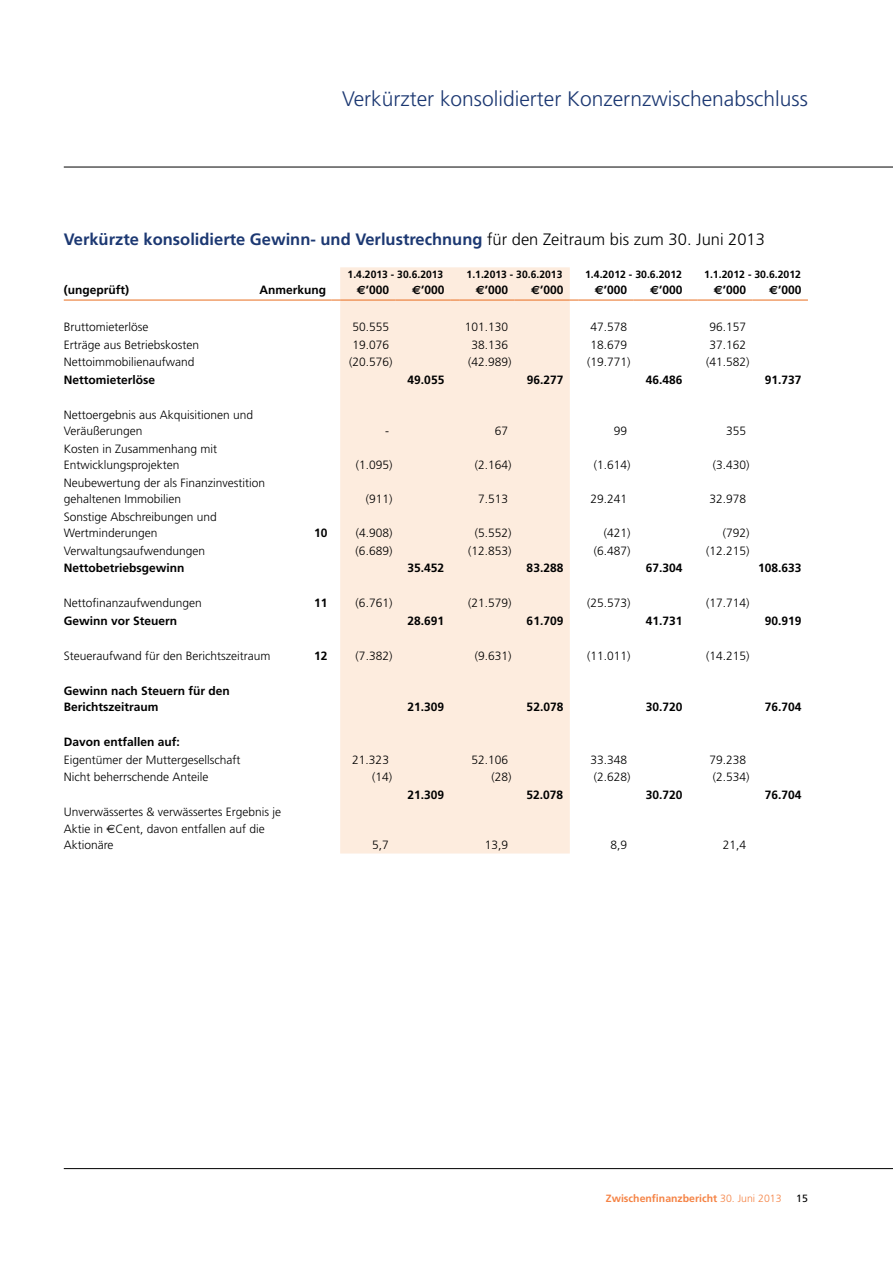
<style>
.page{position:relative;width:893px;height:1263px;background:#fff}
.page>*{position:absolute;margin:0;border:0;box-sizing:border-box;transform-origin:0 0}
.t1{font:300 21px "Frutiger";color:#1c3872}
.t2{font:700 16.5px "Frutiger";color:#1c3872}
.t3{font:300 12px/16.5px "Frutiger";color:#000}
.t4{font:700 12px/16.5px "Frutiger";color:#000}
.t5{font:700 10.5px "Frutiger";color:#000}
.t6{font:700 10.5px "Frutiger";color:#f58345}
.t7{font:10.5px "Frutiger";color:#000}
.s1{font-weight:300;color:#000}
.s2{font-family:"Euro Sans"}
.s3{font-family:"Euro Sans";font-weight:400}
.s4{font-weight:300}
</style>
<div class="page">
<hr style="left:64px;top:1168px;width:829px;height:1px;background:#000">
<hr style="left:64px;top:167px;width:829px;height:1px;background:#000">
<div style="left:340px;top:267px;width:230px;height:586px;background:#fdecde"></div>
<hr style="left:64px;top:300px;width:268px;height:1px;background:#e86d1f">
<hr style="left:340px;top:300px;width:55px;height:1px;background:#e86d1f">
<hr style="left:395px;top:300px;width:56px;height:1px;background:#e86d1f">
<hr style="left:459px;top:300px;width:55px;height:1px;background:#e86d1f">
<hr style="left:514px;top:300px;width:56px;height:1px;background:#e86d1f">
<hr style="left:578px;top:300px;width:56px;height:1px;background:#e86d1f">
<hr style="left:634px;top:300px;width:55px;height:1px;background:#e86d1f">
<hr style="left:697px;top:300px;width:56px;height:1px;background:#e86d1f">
<hr style="left:753px;top:300px;width:55px;height:1px;background:#e86d1f">
<h1 class="t1" style="left:342px;top:87px;width:467px">Verkürzter konsolidierter Konzernzwischenabschluss</h1>
<h2 class="t2" style="left:64px;top:229px;width:703px">Verkürzte konsolidierte Gewinn- und Verlustrechnung <span class="s1">für den Zeitraum bis zum 30. Juni 2013</span></h2>
<p class="t5" style="left:348px;top:268px;width:97px">1.4.2013 - 30.6.2013</p>
<p class="t5" style="left:467px;top:268px;width:97px">1.1.2013 - 30.6.2013</p>
<p class="t5" style="left:585px;top:268px;width:98px">1.4.2012 - 30.6.2012</p>
<p class="t5" style="left:704px;top:268px;width:98px">1.1.2012 - 30.6.2012</p>
<p class="t4" style="left:64px;top:282px;width:67px">(ungeprüft)</p>
<p class="t4" style="left:260px;top:282px;width:68px">Anmerkung</p>
<p class="t4" style="left:357px;top:282px;width:34px"><span class="s2">E</span>’000</p>
<p class="t4" style="left:412px;top:282px;width:34px"><span class="s2">E</span>’000</p>
<p class="t4" style="left:476px;top:282px;width:34px"><span class="s2">E</span>’000</p>
<p class="t4" style="left:531px;top:282px;width:34px"><span class="s2">E</span>’000</p>
<p class="t4" style="left:595px;top:282px;width:34px"><span class="s2">E</span>’000</p>
<p class="t4" style="left:650px;top:282px;width:34px"><span class="s2">E</span>’000</p>
<p class="t4" style="left:714px;top:282px;width:34px"><span class="s2">E</span>’000</p>
<p class="t4" style="left:769px;top:282px;width:34px"><span class="s2">E</span>’000</p>
<p class="t3" style="left:64px;top:319px;width:86px">Bruttomieterlöse</p>
<p class="t3" style="left:352px;top:319px;width:38px">50.555</p>
<p class="t3" style="left:465px;top:319px;width:45px">101.130</p>
<p class="t3" style="left:590px;top:319px;width:38px">47.578</p>
<p class="t3" style="left:710px;top:319px;width:38px">96.157</p>
<p class="t3" style="left:64px;top:336px;width:137px">Erträge aus Betriebskosten</p>
<p class="t3" style="left:352px;top:336px;width:38px">19.076</p>
<p class="t3" style="left:471px;top:336px;width:38px">38.136</p>
<p class="t3" style="left:590px;top:336px;width:38px">18.679</p>
<p class="t3" style="left:710px;top:336px;width:38px">37.162</p>
<p class="t3" style="left:64px;top:354px;width:132px">Nettoimmobilienaufwand</p>
<p class="t3" style="left:349px;top:354px;width:45px">(20.576)</p>
<p class="t3" style="left:468px;top:354px;width:45px">(42.989)</p>
<p class="t3" style="left:587px;top:354px;width:45px">(19.771)</p>
<p class="t3" style="left:706px;top:354px;width:45px">(41.582)</p>
<p class="t4" style="left:64px;top:371px;width:93px">Nettomieterlöse</p>
<p class="t4" style="left:408px;top:371px;width:38px">49.055</p>
<p class="t4" style="left:527px;top:371px;width:38px">96.277</p>
<p class="t4" style="left:646px;top:371px;width:38px">46.486</p>
<p class="t4" style="left:765px;top:371px;width:38px">91.737</p>
<p class="t3" style="left:64px;top:406px;width:191px">Nettoergebnis aus Akquisitionen und<br>Veräußerungen</p>
<p class="t3" style="left:385px;top:423px;width:5px">-</p>
<p class="t3" style="left:495px;top:423px;width:15px">67</p>
<p class="t3" style="left:614px;top:423px;width:15px">99</p>
<p class="t3" style="left:726px;top:423px;width:22px">355</p>
<p class="t3" style="left:64px;top:440px;width:155px">Kosten in Zusammenhang mit<br>Entwicklungsprojekten</p>
<p class="t3" style="left:64px;top:474px;width:203px">Neubewertung der als Finanzinvestition gehaltenen Immobilien</p>
<p class="t3" style="left:64px;top:508px;width:155px">Sonstige Abschreibungen und<br>Wertminderungen</p>
<p class="t3" style="left:356px;top:457px;width:38px">(1.095)</p>
<p class="t3" style="left:475px;top:457px;width:38px">(2.164)</p>
<p class="t3" style="left:594px;top:457px;width:38px">(1.614)</p>
<p class="t3" style="left:713px;top:457px;width:38px">(3.430)</p>
<p class="t3" style="left:366px;top:491px;width:28px">(911)</p>
<p class="t3" style="left:478px;top:491px;width:32px">7.513</p>
<p class="t3" style="left:590px;top:491px;width:38px">29.241</p>
<p class="t3" style="left:709px;top:491px;width:38px">32.978</p>
<p class="t4" style="left:314px;top:525px;width:15px">10</p>
<p class="t3" style="left:356px;top:525px;width:38px">(4.908)</p>
<p class="t3" style="left:475px;top:525px;width:38px">(5.552)</p>
<p class="t3" style="left:604px;top:525px;width:28px">(421)</p>
<p class="t3" style="left:723px;top:525px;width:28px">(792)</p>
<p class="t3" style="left:64px;top:542px;width:143px">Verwaltungsaufwendungen</p>
<p class="t3" style="left:356px;top:542px;width:38px">(6.689)</p>
<p class="t3" style="left:468px;top:542px;width:45px">(12.853)</p>
<p class="t3" style="left:594px;top:542px;width:38px">(6.487)</p>
<p class="t3" style="left:706px;top:542px;width:45px">(12.215)</p>
<p class="t4" style="left:64px;top:560px;width:122px">Nettobetriebsgewinn</p>
<p class="t4" style="left:408px;top:560px;width:38px">35.452</p>
<p class="t4" style="left:527px;top:560px;width:38px">83.288</p>
<p class="t4" style="left:646px;top:560px;width:38px">67.304</p>
<p class="t4" style="left:758px;top:560px;width:45px">108.633</p>
<p class="t3" style="left:64px;top:595px;width:140px">Nettofinanzaufwendungen</p>
<p class="t4" style="left:314px;top:595px;width:15px">11</p>
<p class="t3" style="left:356px;top:595px;width:38px">(6.761)</p>
<p class="t3" style="left:468px;top:595px;width:45px">(21.579)</p>
<p class="t3" style="left:587px;top:595px;width:45px">(25.573)</p>
<p class="t3" style="left:706px;top:595px;width:45px">(17.714)</p>
<p class="t4" style="left:64px;top:612px;width:115px">Gewinn vor Steuern</p>
<p class="t4" style="left:408px;top:612px;width:38px">28.691</p>
<p class="t4" style="left:527px;top:612px;width:38px">61.709</p>
<p class="t4" style="left:646px;top:612px;width:38px">41.731</p>
<p class="t4" style="left:765px;top:612px;width:38px">90.919</p>
<p class="t3" style="left:64px;top:647px;width:208px">Steueraufwand für den Berichtszeitraum</p>
<p class="t4" style="left:314px;top:647px;width:15px">12</p>
<p class="t3" style="left:356px;top:647px;width:38px">(7.382)</p>
<p class="t3" style="left:475px;top:647px;width:38px">(9.631)</p>
<p class="t3" style="left:587px;top:647px;width:45px">(11.011)</p>
<p class="t3" style="left:706px;top:647px;width:45px">(14.215)</p>
<p class="t4" style="left:64px;top:682px;width:168px">Gewinn nach Steuern für den<br>Berichtszeitraum</p>
<p class="t4" style="left:408px;top:699px;width:38px">21.309</p>
<p class="t4" style="left:527px;top:699px;width:38px">52.078</p>
<p class="t4" style="left:646px;top:699px;width:38px">30.720</p>
<p class="t4" style="left:765px;top:699px;width:38px">76.704</p>
<p class="t4" style="left:64px;top:734px;width:118px">Davon entfallen auf:</p>
<p class="t3" style="left:64px;top:751px;width:178px">Eigentümer der Muttergesellschaft</p>
<p class="t3" style="left:352px;top:751px;width:38px">21.323</p>
<p class="t3" style="left:471px;top:751px;width:38px">52.106</p>
<p class="t3" style="left:590px;top:751px;width:38px">33.348</p>
<p class="t3" style="left:709px;top:751px;width:38px">79.238</p>
<p class="t3" style="left:64px;top:769px;width:146px">Nicht beherrschende Anteile</p>
<p class="t3" style="left:372px;top:769px;width:22px">(14)</p>
<p class="t3" style="left:491px;top:769px;width:22px">(28)</p>
<p class="t3" style="left:594px;top:769px;width:38px">(2.628)</p>
<p class="t3" style="left:713px;top:769px;width:38px">(2.534)</p>
<p class="t4" style="left:408px;top:786px;width:38px">21.309</p>
<p class="t4" style="left:527px;top:786px;width:38px">52.078</p>
<p class="t4" style="left:646px;top:786px;width:38px">30.720</p>
<p class="t4" style="left:765px;top:786px;width:38px">76.704</p>
<p class="t3" style="left:64px;top:804px;width:219px">Unverwässertes &amp; verwässertes Ergebnis je<br>Aktie in <span class="s3">€</span>Cent, davon entfallen auf die<br>Aktionäre</p>
<p class="t3" style="left:372px;top:837px;width:18px">5,7</p>
<p class="t3" style="left:485px;top:837px;width:25px">13,9</p>
<p class="t3" style="left:610px;top:837px;width:18px">8,9</p>
<p class="t3" style="left:723px;top:837px;width:25px">21,4</p>
<p class="t6" style="left:606px;top:1192px;width:177px">Zwischenfinanzbericht <span class="s4">30. Juni 2013</span></p>
<p class="t7" style="left:796px;top:1192px;width:13px">15</p>
</div>
